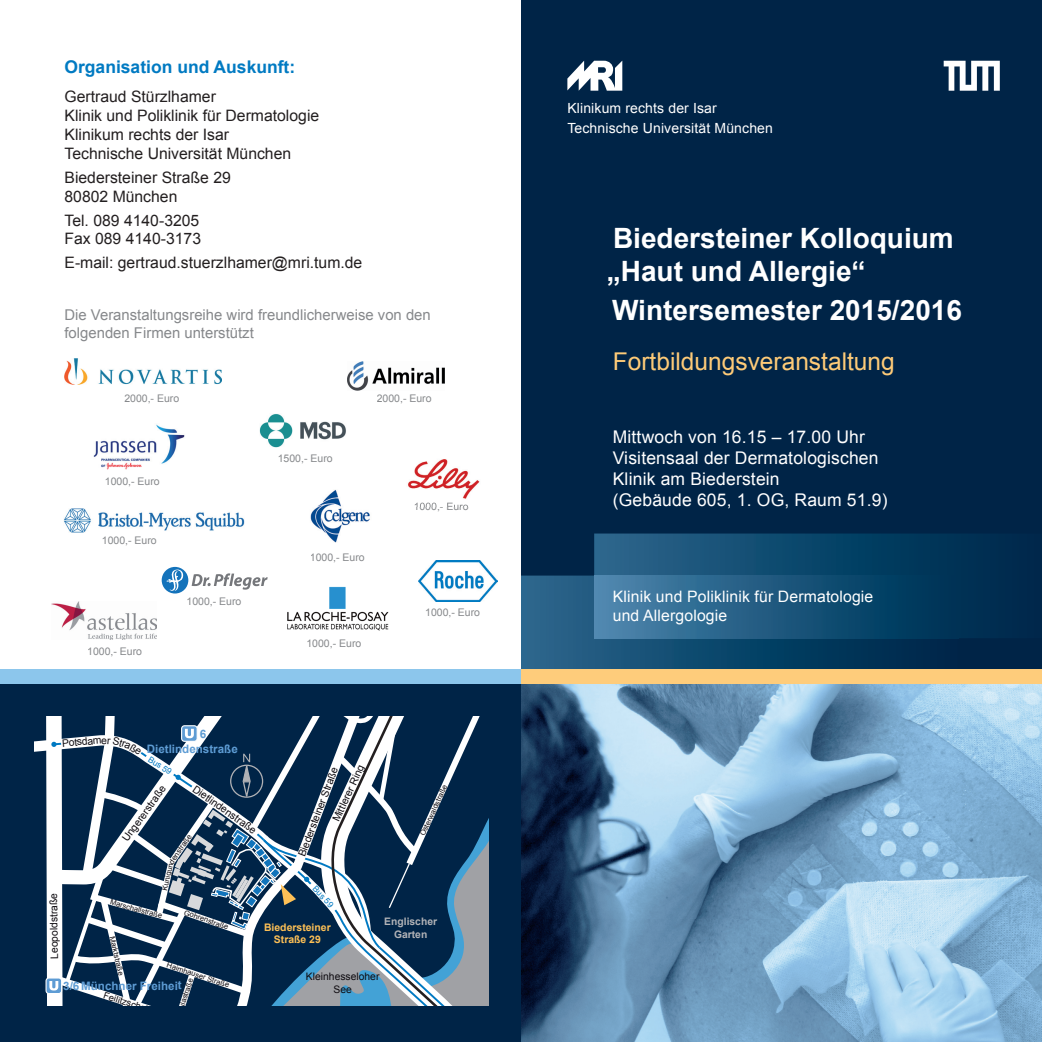
<style>
.page{position:relative;width:1042px;height:1042px;background:#fff}
.page>*{position:absolute;margin:0;border:0;box-sizing:border-box;transform-origin:0 0}
.t1{font:700 28px/33.6px "Arial";color:#fff}
.t2{font:24.5px "Arial";color:#fecb78}
.t3{font:17.5px/21px "Arial";letter-spacing:.01em;color:#fff}
.t4{font:700 17.5px "Arial";color:#007ac2}
.t5{font:15.75px/18.9px "Arial";color:#231f20}
.t6{font:15.75px/18.9px "Arial";letter-spacing:.01em;color:#fff}
.t7{font:14.88px/17.8px "Arial";color:#86888b}
.t8{font:14px/19.2px "Arial";letter-spacing:.01em;color:#fff}
.t9{font:700 11.55px "Arial";color:#5e9cd4}
.t10{font:10.5px "Arial";color:#86888b}
.t11{font:700 10.5px/11.5px "Arial";color:#fdc056;text-align:center}
.t12{font:10.33px/13px "Arial";color:#0e0b10;text-align:center}
.t13{font:700 10.33px/13px "Arial";color:#b2b3b7;text-align:center}
.t14{font:9.28px "Arial";color:#0e0b10}
.t15{font:8.4px "Arial";color:#0079c2}
.t16{font:7.52px "Arial";color:#0e0b10}
</style>
<div class="page">
<img style="left:93px;top:424px;width:92px;height:45px">
<img style="left:64px;top:358px;width:157px;height:26px">
<img style="left:418px;top:561px;width:79px;height:40px">
<img style="left:64px;top:508px;width:181px;height:25px">
<img style="left:287px;top:586px;width:102px;height:45px">
<img style="left:408px;top:459px;width:72px;height:46px">
<div style="left:162px;top:567px;width:26px;height:26px;background:#1473bb;border-radius:50%"></div>
<svg style="left:166px;top:568px;width:17px;height:24px"></svg>
<svg style="left:192px;top:573px;width:76px;height:16px"></svg>
<img style="left:310px;top:490px;width:60px;height:52px">
<img style="left:260px;top:414px;width:86px;height:34px">
<img style="left:51px;top:601px;width:106px;height:39px">
<div style="left:0;top:676px;width:521px;height:366px;background:#002447"></div>
<div style="left:521px;top:0;width:521px;height:676px;background:#002447"></div>
<svg style="left:521px;top:575px;width:437px;height:93px"></svg>
<svg style="left:594px;top:533px;width:396px;height:105px"></svg>
<img style="left:594px;top:575px;width:364px;height:63px">
<svg style="left:567px;top:61px;width:55px;height:30px"></svg>
<svg style="left:943px;top:61px;width:57px;height:30px"></svg>
<img style="left:521px;top:683px;width:289px;height:359px">
<img style="left:810px;top:683px;width:232px;height:359px">
<div style="left:521px;top:668px;width:521px;height:15px;background:#fecc7b"></div>
<div style="left:0;top:668px;width:521px;height:15px;background:#8cc6ec"></div>
<img style="left:415px;top:503px;width:53px;height:3px">
<img style="left:347px;top:361px;width:98px;height:29px">
<svg style="left:34px;top:716px;width:455px;height:289px"></svg>
<p class="t4" style="left:64px;top:56px;width:232px">Organisation und Auskunft:</p>
<p class="t5" style="left:64px;top:87px;width:256px">Gertraud Stürzlhamer<br>Klinik und Poliklinik für Dermatologie<br>Klinikum rechts der Isar<br>Technische Universität München</p>
<p class="t5" style="left:64px;top:168px;width:168px">Biedersteiner Straße 29<br>80802 München</p>
<p class="t5" style="left:64px;top:211px;width:138px">Tel. 089 4140-3205<br>Fax 089 4140-3173</p>
<p class="t5" style="left:64px;top:253px;width:299px">E-mail: gertraud.stuerzlhamer@mri.tum.de</p>
<p class="t7" style="left:64px;top:306px;width:368px">Die Veranstaltungsreihe wird freundlicherweise von den folgenden Firmen unterstützt</p>
<p class="t10" style="left:124px;top:392px;width:56px">2000,- Euro</p>
<p class="t10" style="left:105px;top:474px;width:56px">1000,- Euro</p>
<p class="t10" style="left:102px;top:533px;width:56px">1000,- Euro</p>
<p class="t10" style="left:87px;top:644px;width:56px">1000,- Euro</p>
<p class="t10" style="left:186px;top:594px;width:56px">1000,- Euro</p>
<p class="t10" style="left:377px;top:392px;width:56px">2000,- Euro</p>
<p class="t10" style="left:278px;top:452px;width:56px">1500,- Euro</p>
<p class="t10" style="left:310px;top:550px;width:56px">1000,- Euro</p>
<p class="t10" style="left:306px;top:637px;width:56px">1000,- Euro</p>
<p class="t10" style="left:414px;top:499px;width:56px">1000,- Euro</p>
<p class="t10" style="left:425px;top:605px;width:56px">1000,- Euro</p>
<p class="t12" style="left:62px;top:737px;width:41px;rotate:-5deg">Potsdam</p>
<p class="t9" style="left:200px;top:726px;width:8px">6</p>
<p class="t9" style="left:147px;top:741px;width:93px">Dietlindenstraße</p>
<p class="t15" style="left:152px;top:753px;width:28px;rotate:33deg">Bus 59</p>
<p class="t12" style="left:119px;top:836px;width:68px;rotate:-54deg">Ungererstraße</p>
<p class="t12" style="left:197px;top:782px;width:77px;rotate:35deg">Dietlindenstraße</p>
<p class="t16" style="left:167px;top:860px;width:35px;rotate:-55deg">denstraße</p>
<p class="t16" style="left:160px;top:889px;width:29px;rotate:-77deg">Kunigun</p>
<p class="t12" style="left:48px;top:959px;width:68px;rotate:-91deg">Leopoldstraße</p>
<p class="t16" style="left:112px;top:897px;width:55px;rotate:15deg">Marschallstraße</p>
<p class="t16" style="left:117px;top:935px;width:42px;rotate:77deg">Marktstraße</p>
<p class="t16" style="left:186px;top:907px;width:48px;rotate:19deg">Gohrenstraße</p>
<p class="t16" style="left:169px;top:960px;width:67px;rotate:18deg">Haimhauser Straße</p>
<p class="t16" style="left:173px;top:1018px;width:45px;rotate:-72deg">Ursulastraße</p>
<p class="t9" style="left:63px;top:978px;width:120px">3/6Münchner Freiheit</p>
<p class="t14" style="left:106px;top:989px;width:67px;rotate:18deg">Feilitzschstraße</p>
<p class="t12" style="left:330px;top:818px;width:63px;rotate:-65deg">Mittlerer Ring</p>
<p class="t12" style="left:295px;top:853px;width:96px;rotate:-69deg">Biedersteiner Straße</p>
<p class="t15" style="left:318px;top:883px;width:28px;rotate:46deg">Bus 59</p>
<p class="t11" style="left:264px;top:922px;width:68px">Biedersteiner<br>Straße 29</p>
<p class="t16" style="left:417px;top:833px;width:57px;rotate:-65deg">Osterwaldstraße</p>
<p class="t13" style="left:384px;top:915px;width:54px">Englischer<br>Garten</p>
<p class="t12" style="left:306px;top:970px;width:75px">Kleinhesseloher<br>See</p>
<p class="t8" style="left:567px;top:99px;width:207px">Klinikum rechts der Isar<br>Technische Universität München</p>
<h1 class="t1" style="left:607px;top:222px;width:348px">Biedersteiner Kolloquium „Haut und Allergie“</h1>
<h1 class="t1" style="left:612px;top:294px;width:351px">Wintersemester 2015/2016</h1>
<h2 class="t2" style="left:613px;top:345px;width:283px">Fortbildungsveranstaltung</h2>
<p class="t3" style="left:613px;top:427px;width:276px">Mittwoch von 16.15 – 17.00 Uhr<br>Visitensaal der Dermatologischen<br>Klinik am Biederstein<br>(Gebäude 605, 1. OG, Raum 51.9)</p>
<p class="t6" style="left:613px;top:587px;width:262px">Klinik und Poliklinik für Dermatologie und Allergologie</p>
</div>
